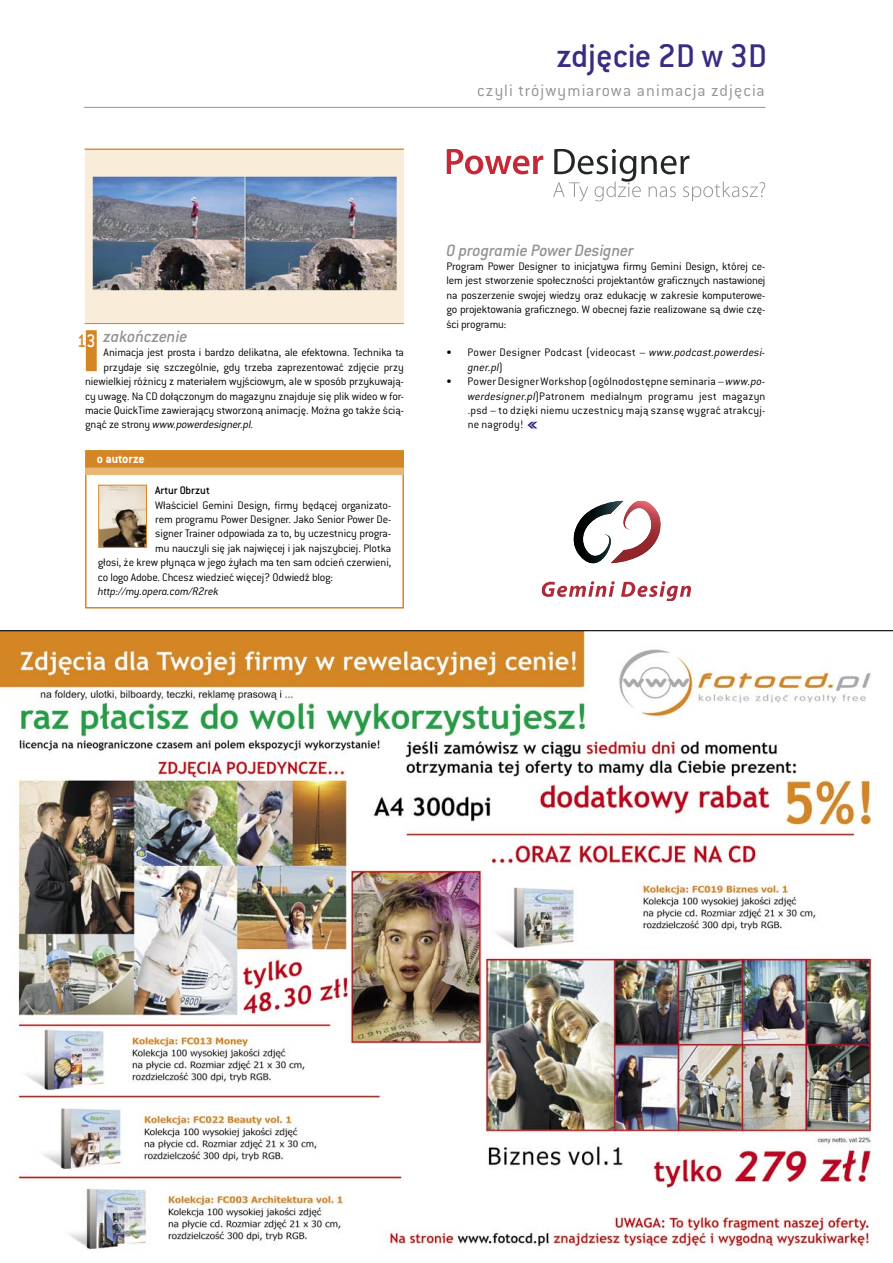
<style>
.page{position:relative;width:893px;height:1263px;background:#fff}
.page>*{position:absolute;margin:0;border:0;box-sizing:border-box;transform-origin:0 0}
.t1{font:500 36px "Conduit Pl";color:#392c81}
.t2{font:500 19.95px "Conduit Pl";color:#d48625;scale:.9 1}
.srodtytul{font:italic 500 18px "Conduit Pl";letter-spacing:-.01em;color:#939393}
.t3{font:300 18px "Conduit Pl";letter-spacing:.065em;color:#939393}
.TABLE_HEAD{font:700 13.5px "Conduit ITC";color:#fff}
.body{font:300 12px/14.4px "Conduit Pl";letter-spacing:-.01em;color:#000;text-align:justify}
.O_AUTORZE{font:300 12px "Conduit Pl";letter-spacing:-.01em;color:#000}
.HANGING1{font:300 12px/14.4px "Conduit Pl";letter-spacing:.015em;color:#000;text-align:justify}
.HANGING_WS{font:300 12px/14.4px "Conduit Pl";letter-spacing:.02em;color:#000}
.body-2{font:italic 300 12px "Conduit Pl";letter-spacing:-.01em;color:#000}
.O_AUTORZE-2{font:italic 300 12px "Conduit Pl";letter-spacing:-.015em;color:#000}
.AUTOR{font:500 12px "Conduit Pl";color:#000}
.s1{font-style:normal}
.s2{color:#fff}
.s3{font-style:italic}
</style>
<div class="page">
<hr style="left:84px;top:107px;width:681px;height:1px;background:#939393">
<div style="left:85px;top:149px;width:319px;height:174px;background:#f9edda"></div>
<hr style="left:85px;top:323px;width:319px;height:1px;background:#d48625">
<hr style="left:85px;top:149px;width:319px;height:1px;background:#d48625">
<div style="left:86px;top:330px;width:11px;height:41px;background:#d48625"></div>
<img style="left:93px;top:176px;width:303px;height:115px">
<svg style="left:527px;top:422px;width:10px;height:6px"></svg>
<div style="left:85px;top:467px;width:319px;height:141px;border:2px solid #d48625"></div>
<div style="left:85px;top:450px;width:319px;height:19px;background:#d48625"></div>
<img style="left:101px;top:487px;width:44px;height:58px">
<div style="left:99px;top:485px;width:48px;height:62px;border:1px solid #d48625"></div>
<div style="left:85px;top:468px;width:319px;height:7px;background:#e7b773"></div>
<svg style="left:542px;top:581px;width:73px;height:16px"></svg>
<svg style="left:621px;top:581px;width:70px;height:20px"></svg>
<svg style="left:573px;top:500px;width:88px;height:64px"></svg>
<svg style="left:446px;top:149px;width:97px;height:25px"></svg>
<svg style="left:553px;top:149px;width:212px;height:53px"></svg>
<img style="left:0;top:630px;width:893px;height:621px">
<h1 class="t1" style="left:556px;top:36px;width:212px">zdjęcie 2D w 3D</h1>
<h3 class="t3" style="left:477px;top:81px;width:289px">czyli trójwymiarowa animacja zdjęcia</h3>
<p class="srodtytul" style="left:104px;top:326px;width:85px">zakończenie</p>
<p class="body" style="left:104px;top:346px;width:302px">Animacja jest prosta i bardzo delikatna, ale efektowna. Technika ta</p>
<p class="body" style="left:104px;top:360px;width:302px">przydaje się szczególnie, gdy trzeba zaprezentować zdjęcie przy</p>
<p class="body" style="left:85px;top:374px;width:320px">niewielkiej różnicy z materiałem wyjściowym, ale w sposób przykuwają-</p>
<p class="body" style="left:85px;top:389px;width:320px">cy uwagę. Na CD dołączonym do magazynu znajduje się plik wideo w for-</p>
<p class="body" style="left:85px;top:403px;width:320px">macie QuickTime zawierający stworzoną animację. Można go także ścią-</p>
<p class="body-2" style="left:85px;top:418px;width:170px"><span class="s1">gnąć ze strony</span> www.powerdesigner.pl.</p>
<p class="t2" style="left:77px;top:329px;width:22px">1<span class="s2">3</span></p>
<p class="TABLE_HEAD" style="left:97px;top:450px;width:50px">o autorze</p>
<p class="AUTOR" style="left:155px;top:484px;width:56px">Artur Obrzut</p>
<p class="O_AUTORZE" style="left:155px;top:498px;width:237px">Właściciel Gemini Design, firmy będącej organizato-</p>
<p class="O_AUTORZE" style="left:155px;top:513px;width:237px">rem programu Power Designer. Jako Senior Power De-</p>
<p class="O_AUTORZE" style="left:155px;top:527px;width:237px">signer Trainer odpowiada za to, by uczestnicy progra-</p>
<p class="O_AUTORZE" style="left:155px;top:542px;width:237px">mu nauczyli się jak najwięcej i jak najszybciej. Plotka</p>
<p class="O_AUTORZE" style="left:98px;top:556px;width:295px">głosi, że krew płynąca w jego żyłach ma ten sam odcień czerwieni,</p>
<p class="O_AUTORZE" style="left:98px;top:570px;width:237px">co logo Adobe. Chcesz wiedzieć więcej? Odwiedź blog:</p>
<p class="O_AUTORZE-2" style="left:98px;top:585px;width:123px">http://my.opera.com/R2rek</p>
<p class="srodtytul" style="left:446px;top:240px;width:189px">O programie Power Designer</p>
<p class="body" style="left:446px;top:259px;width:320px">Program Power Designer to inicjatywa firmy Gemini Design, której ce&shy;lem jest stworzenie społeczności projektantów graficznych nastawionej na poszerzenie swojej wiedzy oraz edukację w zakresie komputerowe&shy;go projektowania graficznego. W obecnej fazie realizowane są dwie czę&shy;ści programu:</p>
<p class="HANGING_WS" style="left:468px;top:345px;width:299px;text-indent:-21px">• Power Designer Podcast (videocast – <span class="s3">www.podcast.powerdesi&shy;gner.pl</span>)</p>
<p class="HANGING1" style="left:468px;top:374px;width:299px;text-indent:-21px">• Power Designer Workshop (ogólnodostępne seminaria – <span class="s3">www.po&shy;werdesigner.pl</span>)Patronem medialnym programu jest magazyn .psd – to dzięki niemu uczestnicy mają szansę wygrać atrakcyj&shy;ne nagrody!</p>
</div>
